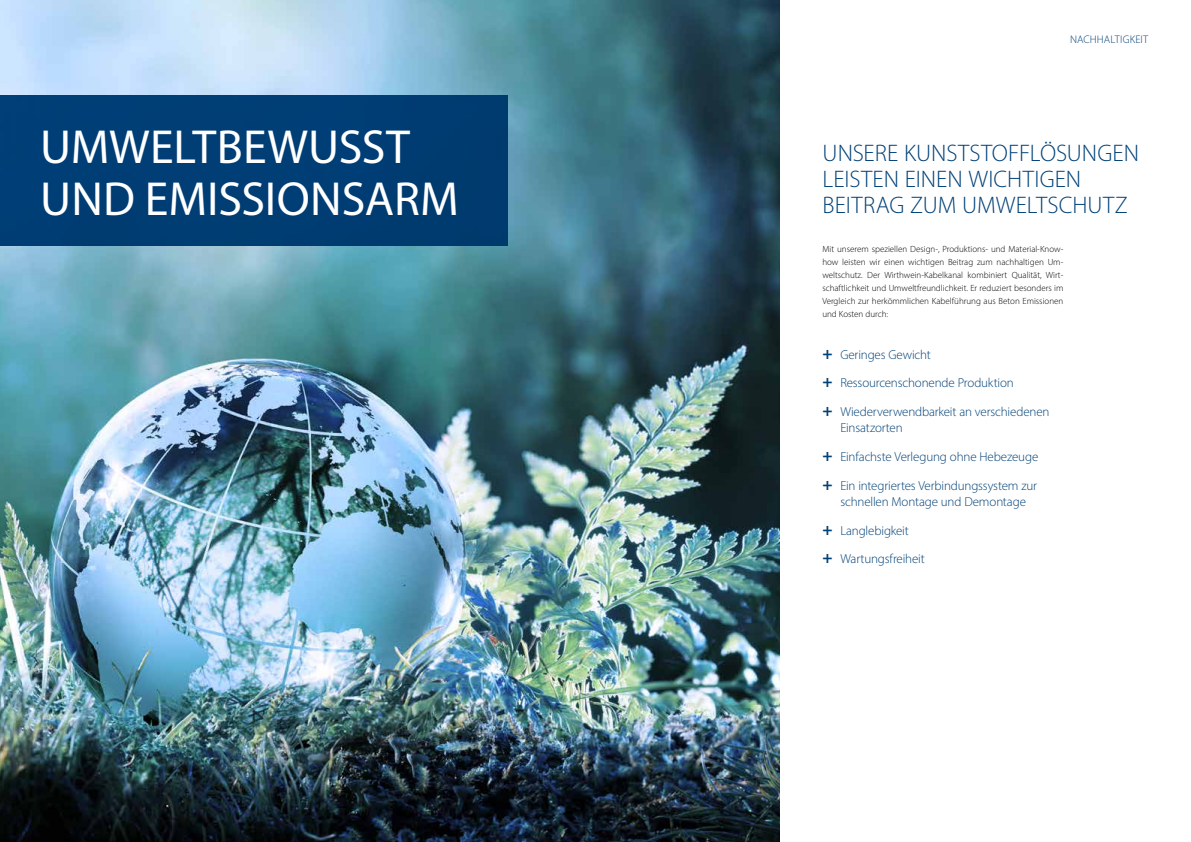
<style>
.page{position:relative;width:1191px;height:842px;background:#fff}
.page>*{position:absolute;margin:0;border:0;box-sizing:border-box;transform-origin:0 0}
.t1{font:48px/52px "Myriad Pro";color:#fff}
.t2{font:300 24px/26px "Myriad Pro";color:#004177}
.t3{font:300 13px/16px "Myriad Pro";letter-spacing:-.01em;color:#004177}
.t4{font:300 11px "Myriad Pro";letter-spacing:.01em;color:#004177}
.t5{font:300 9px/13px "Myriad Pro";color:#000;text-align:justify}
.s1{font-weight:700;font-size:17px}
</style>
<div class="page">
<img style="left:0;top:0;width:780px;height:842px">
<div style="left:0;top:96px;width:507px;height:150px;background:#004177"></div>
<h1 class="t1" style="left:40px;top:120px;width:420px">UMWELTBEWUSST<br>UND EMISSIONSARM</h1>
<p class="t4" style="left:1070px;top:32px;width:80px">NACHHALTIGKEIT</p>
<h2 class="t2" style="left:822px;top:139px;width:318px">UNSERE KUNSTSTOFFLÖSUNGEN<br>LEISTEN EINEN WICHTIGEN<br>BEITRAG ZUM UMWELTSCHUTZ</h2>
<p class="t5" style="left:822px;top:242px;width:242px">Mit unserem speziellen Design-, Produktions- und Material-Know&shy;how leisten wir einen wichtigen Beitrag zum nachhaltigen Um&shy;weltschutz. Der Wirthwein-Kabelkanal kombiniert Qualität, Wirt&shy;schaftlichkeit und Umweltfreundlichkeit. Er reduziert besonders im Vergleich zur herkömmlichen Kabelführung aus Beton Emissionen und Kosten durch:</p>
<h3 class="t3" style="left:822px;top:346px;width:110px"><span class="s1">+</span> Geringes Gewicht</h3>
<h3 class="t3" style="left:822px;top:375px;width:193px"><span class="s1">+</span> Ressourcenschonende Produktion</h3>
<h3 class="t3" style="left:840px;top:404px;width:211px;text-indent:-18px"><span class="s1">+</span> Wiederverwendbarkeit an verschiedenen<br>Einsatzorten</h3>
<h3 class="t3" style="left:822px;top:449px;width:217px"><span class="s1">+</span> Einfachste Verlegung ohne Hebezeuge</h3>
<h3 class="t3" style="left:822px;top:477px;width:216px;text-align:center"><span class="s1">+</span> Ein integriertes Verbindungssystem zur schnellen Montage und Demontage</h3>
<h3 class="t3" style="left:822px;top:522px;width:88px"><span class="s1">+</span> Langlebigkeit</h3>
<h3 class="t3" style="left:822px;top:551px;width:104px"><span class="s1">+</span> Wartungsfreiheit</h3>
</div>
